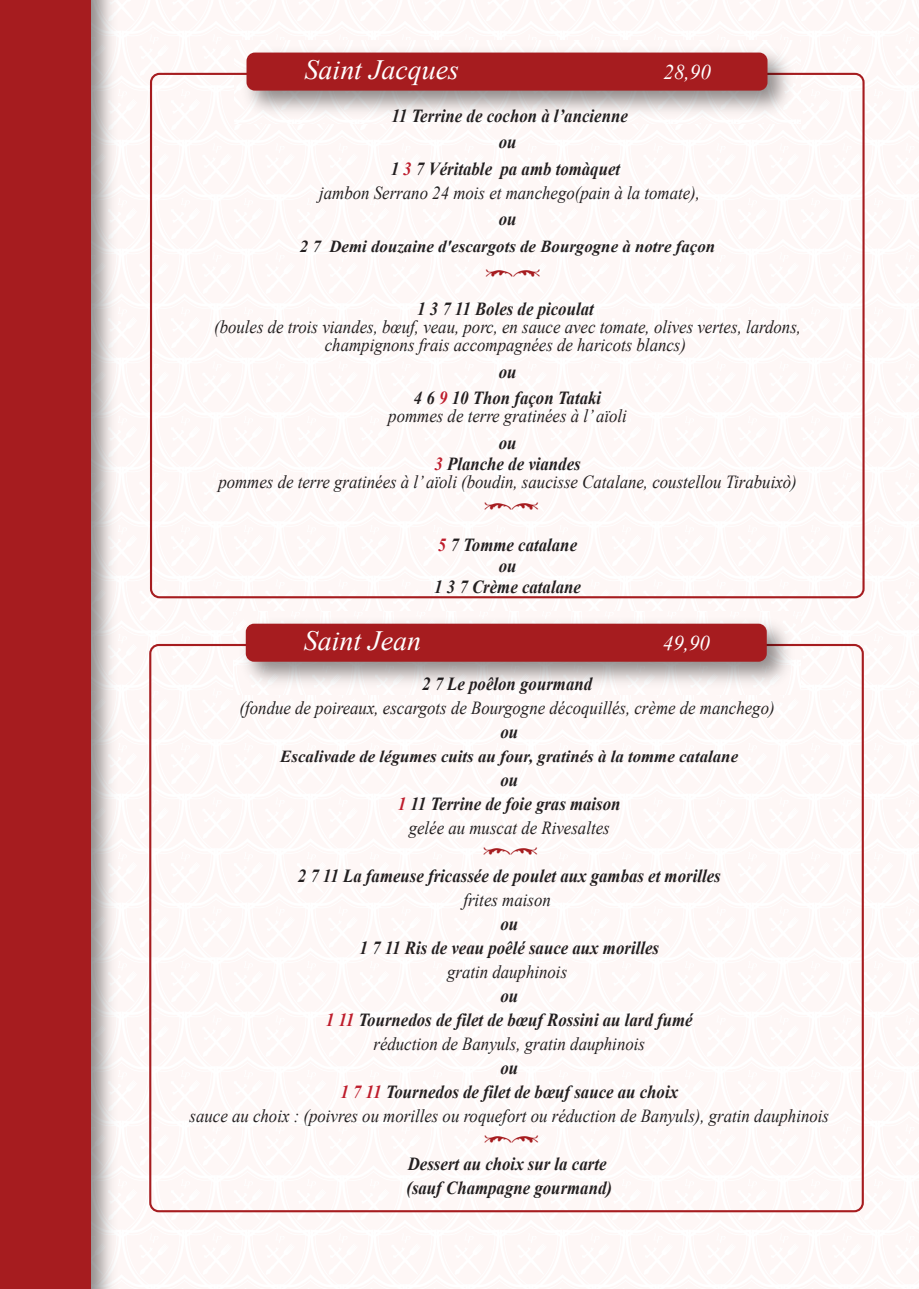
<style>
.page{position:relative;width:919px;height:1289px;background:#fff}
.page>*{position:absolute;margin:0;border:0;box-sizing:border-box;transform-origin:0 0}
.t1{font:italic 27.9px "Times New Roman";color:#fff}
.t2{font:italic 21px "Times New Roman";color:#fff}
.t3{font:italic 18.45px/24px "Times New Roman";color:#231f20;text-align:center;scale:.91 1}
.t4{font:italic 700 18.45px/24px "Times New Roman";color:#231f20;text-align:center;scale:.91 1}
.t5{font:italic 700 16.8px "Times New Roman";color:#231f20}
.s1{color:#be1d2c}
.s2{font-weight:400}
.s3{font-weight:700}
.s4{font-weight:700;color:#be1d2c}
</style>
<div class="page">
<img style="left:233px;top:618px;width:567px;height:70px">
<div style="left:246px;top:623px;width:520px;height:38px;background:#a61c1f;border-radius:8px"></div>
<img style="left:234px;top:47px;width:566px;height:70px">
<div style="left:246px;top:53px;width:521px;height:38px;background:#a61c1f;border-radius:8px"></div>
<img style="left:91px;top:0;width:26px;height:1288px">
<div style="left:0;top:0;width:91px;height:1288px;background:#a61c1f"></div>
<h1 class="t1" style="left:304px;top:50px;width:156px">Saint Jacques</h1>
<p class="t2" style="left:663px;top:57px;width:49px">28,90</p>
<p class="t4" style="left:390px;top:102px;width:262px;line-height:26.5px">11 Terrine de cochon à l’ancienne ou<br>1 <span class="s1">3</span> 7 Véritable pa amb tomàquet</p>
<p class="t3" style="left:319px;top:180px;width:420px">jambon Serrano 24 mois et manchego(pain à la tomate),</p>
<p class="t4" style="left:498px;top:207px;width:21px">ou</p>
<p class="t5" style="left:300px;top:235px;width:416px">2 7 Demi douzaine d'escargots de Bourgogne à notre façon</p>
<p class="t4" style="left:417px;top:296px;width:196px">1 3 7 11 Boles de picoulat</p>
<p class="t3" style="left:214px;top:318px;width:646px;line-height:18px">(boules de trois viandes, bœuf, veau, porc, en sauce avec tomate, olives vertes, lardons, champignons frais accompagnées de haricots blancs)</p>
<p class="t4" style="left:414px;top:358px;width:207px;line-height:26.5px">ou<br>4 6 <span class="s1">9</span> 10 Thon façon Tataki</p>
<p class="t3" style="left:388px;top:404px;width:264px">pommes de terre gratinées à l’ aïoli</p>
<p class="t4" style="left:434px;top:432px;width:162px;line-height:21px">ou<br><span class="s1">3</span> Planche de viandes</p>
<p class="t3" style="left:218px;top:469px;width:637px">pommes de terre gratinées à l’ aïoli (boudin, saucisse Catalane, coustellou Tirabuixò)</p>
<p class="t4" style="left:434px;top:534px;width:163px;line-height:21px"><span class="s1">5</span> 7 Tomme catalane ou<br>1 3 7 Crème catalane</p>
<h1 class="t1" style="left:304px;top:621px;width:119px">Saint Jean</h1>
<p class="t2" style="left:662px;top:628px;width:49px">49,90</p>
<p class="t4" style="left:422px;top:671px;width:188px">2 7 Le poêlon gourmand</p>
<p class="t3" style="left:239px;top:695px;width:589px">(fondue de poireaux, escargots de Bourgogne décoquillés, crème de manchego)</p>
<p class="t4" style="left:500px;top:719px;width:21px">ou</p>
<p class="t5" style="left:280px;top:744px;width:459px">Escalivade de légumes cuits au four, gratinés à la tomme catalane</p>
<p class="t4" style="left:398px;top:767px;width:246px">ou<br><span class="s1">1</span> 11 Terrine de foie gras maison <span class="s2">gelée au muscat de Rivesaltes</span></p>
<p class="t4" style="left:298px;top:863px;width:466px">2 7 11 La fameuse fricassée de poulet aux gambas et morilles</p>
<p class="t3" style="left:463px;top:887px;width:98px">frites maison</p>
<p class="t4" style="left:359px;top:911px;width:331px">ou<br>1 7 11 Ris de veau poêlé sauce aux morilles</p>
<p class="t3" style="left:447px;top:959px;width:133px">gratin dauphinois</p>
<p class="t4" style="left:326px;top:983px;width:404px">ou<br><span class="s1">1 11</span> Tournedos de filet de bœuf Rossini au lard fumé <span class="s2">réduction de Banyuls, gratin dauphinois</span></p>
<p class="t3" style="left:189px;top:1055px;width:704px"><span class="s3">ou<br></span><span class="s4">1 7 11</span> <span class="s3">Tournedos de filet de bœuf sauce au choix<br></span>sauce au choix : (poivres ou morilles ou roquefort ou réduction de Banyuls), gratin dauphinois</p>
<p class="t4" style="left:406px;top:1151px;width:227px;text-align:left">Dessert au choix sur la carte (sauf Champagne gourmand)</p>
</div>
